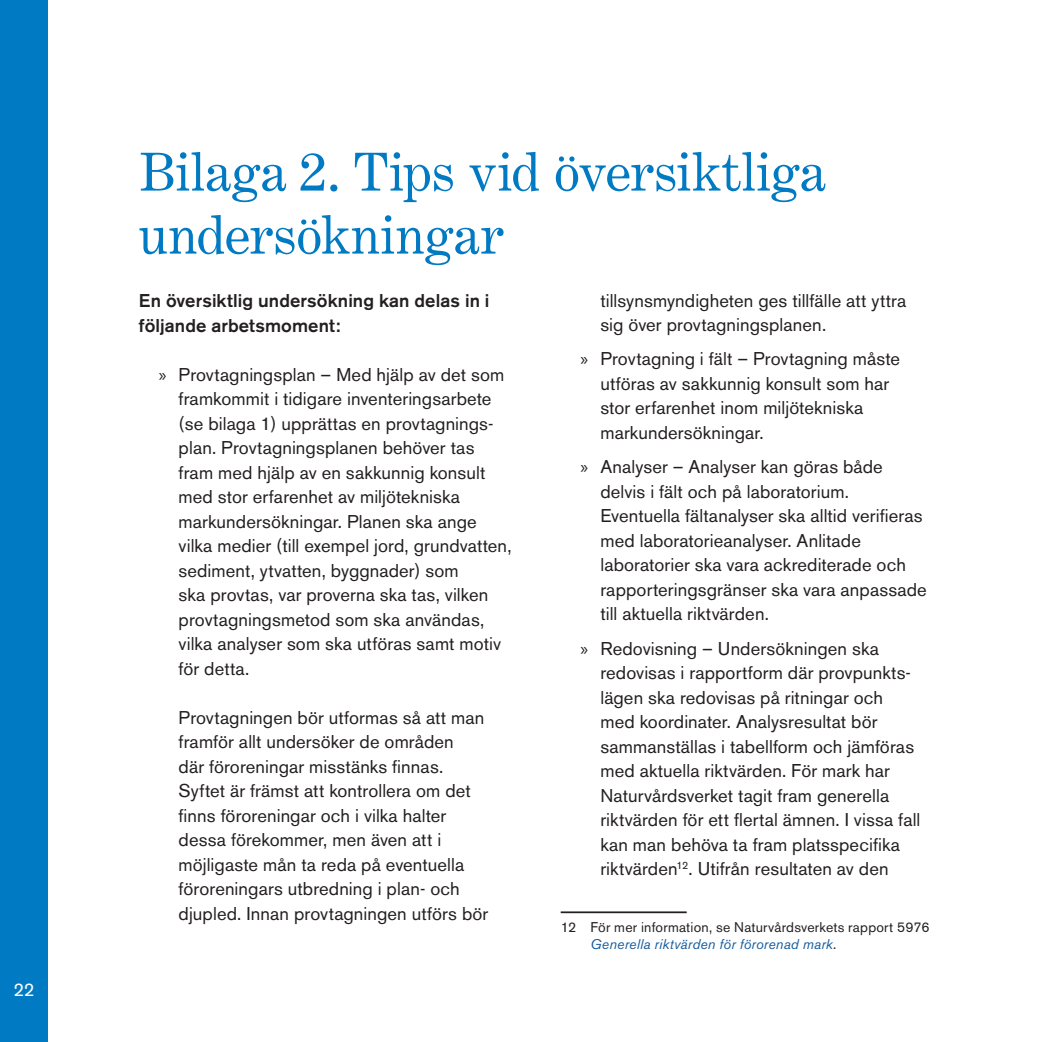
<style>
.page{position:relative;width:1042px;height:1042px;background:#fff}
.page>*{position:absolute;margin:0;border:0;box-sizing:border-box;transform-origin:0 0}
.Rubrik_1{font:52.5px/63px "Century Expanded";letter-spacing:-.005em;color:#007ac2}
.t1{font:18.38px/24.5px "Akzidenz Grotesk BE";letter-spacing:.005em;color:#231f20}
.Ingress{font:500 18.38px/24.5px "Akzidenz Grotesk BE";letter-spacing:.005em;color:#231f20}
.t2{font:18.38px "Akzidenz Grotesk BE";color:#fff}
.Fotnot{font:14px/16.8px "Akzidenz Grotesk BE";letter-spacing:.015em;color:#231f20}
.s1{font-family:"Myriad Pro"}
.s2{font-style:italic;color:#175d9e}
</style>
<div class="page">
<div style="left:0;top:0;width:48px;height:1042px;background:#007ac2"></div>
<hr style="left:561px;top:911px;width:126px;height:2px;background:#231f20">
<p class="t2" style="left:13px;top:979px;width:23px">22</p>
<p class="Rubrik_1" style="left:139px;top:140px;width:689px">Bilaga 2. Tips vid översiktliga undersökningar</p>
<p class="t1" style="left:600px;top:288px;width:307px">tillsynsmyndigheten ges tillfälle att yttra sig över provtagningsplanen.</p>
<p class="t1" style="left:600px;top:347px;width:301px;text-indent:-20px"><span class="s1">»</span> Provtagning i fält – Provtagning måste utföras av sakkunnig konsult som har stor erfarenhet inom miljötekniska markundersökningar.</p>
<p class="t1" style="left:600px;top:455px;width:328px;text-indent:-20px"><span class="s1">»</span> Analyser – Analyser kan göras både delvis i fält och på laboratorium.<br>Eventuella fältanalyser ska alltid verifieras med laboratorieanalyser. Anlitade laboratorier ska vara ackrediterade och rapporteringsgränser ska vara anpassade till aktuella riktvärden.</p>
<p class="t1" style="left:600px;top:636px;width:321px;text-indent:-20px"><span class="s1">»</span> Redovisning – Undersökningen ska redovisas i rapportform där provpunkts&shy;lägen ska redovisas på ritningar och med koordinater. Analysresultat bör sammanställas i tabellform och jämföras med aktuella riktvärden. För mark har Naturvårdsverket tagit fram generella riktvärden för ett flertal ämnen. I vissa fall kan man behöva ta fram platsspecifika riktvärden<sup>12</sup>. Utifrån resultaten av den</p>
<p class="Ingress" style="left:139px;top:288px;width:352px">En översiktlig undersökning kan delas in i följande arbetsmoment:</p>
<p class="t1" style="left:179px;top:362px;width:334px;text-indent:-20px"><span class="s1">»</span> Provtagningsplan – Med hjälp av det som framkommit i tidigare inventeringsarbete (se bilaga 1) upprättas en provtagnings&shy;plan. Provtagningsplanen behöver tas fram med hjälp av en sakkunnig konsult med stor erfarenhet av miljötekniska markundersökningar. Planen ska ange vilka medier (till exempel jord, grundvatten, sediment, ytvatten, byggnader) som<br>ska provtas, var proverna ska tas, vilken provtagningsmetod som ska användas, vilka analyser som ska utföras samt motiv för detta.</p>
<p class="t1" style="left:179px;top:705px;width:311px">Provtagningen bör utformas så att man framför allt undersöker de områden<br>där föroreningar misstänks finnas.<br>Syftet är främst att kontrollera om det finns föroreningar och i vilka halter dessa förekommer, men även att i möjligaste mån ta reda på eventuella föroreningars utbredning i plan- och djupled. Innan provtagningen utförs bör</p>
<p class="Fotnot" style="left:590px;top:919px;width:340px;text-indent:-30px">12 För mer information, se Naturvårdsverkets rapport 5976<br><span class="s2">Generella riktvärden för förorenad mark</span>.</p>
</div>
